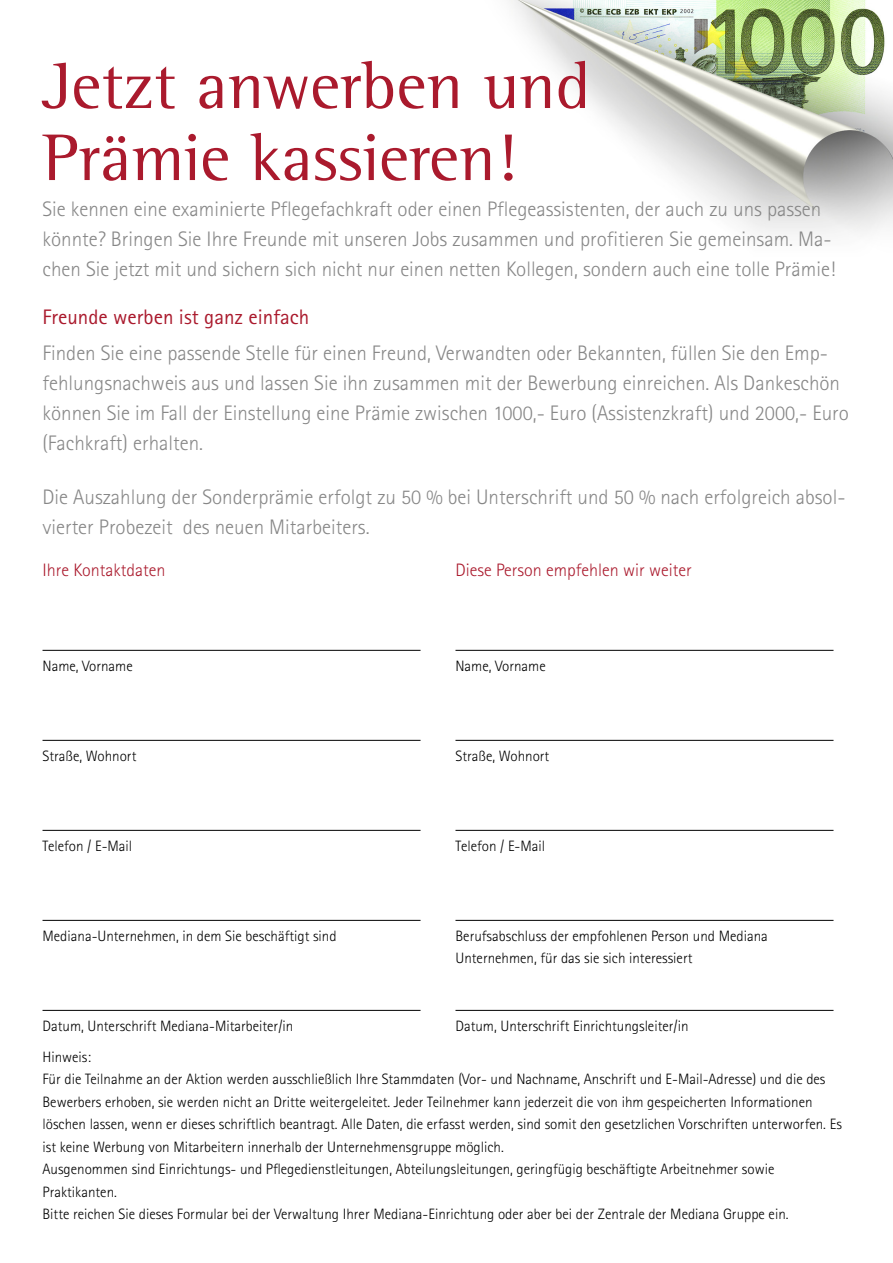
<style>
.page{position:relative;width:893px;height:1263px;background:#fff}
.page>*{position:absolute;margin:0;border:0;box-sizing:border-box;transform-origin:0 0}
.t1{font:67.5px/72px "Agfa Rotis Semi Serif";color:#aa1a2d}
.t2{font:300 21px/30px "Agfa Rotis Sans Serif";color:#878787}
.t3{font:21px "Agfa Rotis Sans Serif";color:#aa1a2d}
.t4{font:300 18px "Agfa Rotis Sans Serif";color:#aa1a2d}
.t5{font:300 15px/22.5px "Agfa Rotis Sans Serif";color:#000}
</style>
<div class="page">
<img style="left:509px;top:0;width:384px;height:234px">
<hr style="left:43px;top:650px;width:378px;height:1px;background:#000">
<hr style="left:43px;top:740px;width:378px;height:1px;background:#000">
<hr style="left:43px;top:830px;width:378px;height:1px;background:#000">
<hr style="left:43px;top:920px;width:378px;height:1px;background:#000">
<hr style="left:43px;top:1010px;width:378px;height:1px;background:#000">
<hr style="left:455px;top:650px;width:378px;height:1px;background:#000">
<hr style="left:455px;top:740px;width:378px;height:1px;background:#000">
<hr style="left:455px;top:830px;width:378px;height:1px;background:#000">
<hr style="left:455px;top:920px;width:378px;height:1px;background:#000">
<hr style="left:455px;top:1010px;width:378px;height:1px;background:#000">
<h1 class="t1" style="left:43px;top:49px;width:549px">Jetzt anwerben und<br>Prämie kassieren!</h1>
<p class="t2" style="left:43px;top:194px;width:794px">Sie kennen eine examinierte Pflegefachkraft oder einen Pflegeassistenten, der auch zu uns passen könnte? Bringen Sie Ihre Freunde mit unseren Jobs zusammen und profitieren Sie gemeinsam. Ma&shy;chen Sie jetzt mit und sichern sich nicht nur einen netten Kollegen, sondern auch eine tolle Prämie!</p>
<h2 class="t3" style="left:43px;top:305px;width:268px">Freunde werben ist ganz einfach</h2>
<p class="t2" style="left:43px;top:338px;width:808px">Finden Sie eine passende Stelle für einen Freund, Verwandten oder Bekannten, füllen Sie den Emp&shy;fehlungsnachweis aus und lassen Sie ihn zusammen mit der Bewerbung einreichen. Als Dankeschön können Sie im Fall der Einstellung eine Prämie zwischen 1000,- Euro (Assistenzkraft) und 2000,- Euro (Fachkraft) erhalten.</p>
<h2 class="t2" style="left:43px;top:482px;width:804px">Die Auszahlung der Sonderprämie erfolgt zu 50 % bei Unterschrift und 50 % nach erfolgreich absol&shy;vierter Probezeit des neuen Mitarbeiters.</h2>
<p class="t4" style="left:43px;top:560px;width:124px">Ihre Kontaktdaten</p>
<p class="t4" style="left:455px;top:560px;width:238px">Diese Person empfehlen wir weiter</p>
<p class="t5" style="left:43px;top:654px;width:92px">Name, Vorname</p>
<p class="t5" style="left:455px;top:654px;width:92px">Name, Vorname</p>
<p class="t5" style="left:43px;top:744px;width:95px">Straße, Wohnort</p>
<p class="t5" style="left:455px;top:744px;width:95px">Straße, Wohnort</p>
<p class="t5" style="left:43px;top:834px;width:91px">Telefon / E-Mail</p>
<p class="t5" style="left:455px;top:834px;width:91px">Telefon / E-Mail</p>
<p class="t5" style="left:43px;top:924px;width:296px">Mediana-Unternehmen, in dem Sie beschäftigt sind</p>
<p class="t5" style="left:455px;top:924px;width:314px">Berufsabschluss der empfohlenen Person und Mediana<br>Unternehmen, für das sie sich interessiert</p>
<p class="t5" style="left:455px;top:1014px;width:235px">Datum, Unterschrift Einrichtungsleiter/in</p>
<p class="t5" style="left:43px;top:1045px;width:801px">Hinweis:<br>Für die Teilnahme an der Aktion werden ausschließlich Ihre Stammdaten (Vor- und Nachname, Anschrift und E-Mail-Adresse) und die des Bewerbers erhoben, sie werden nicht an Dritte weitergeleitet. Jeder Teilnehmer kann jederzeit die von ihm gespeicherten Informationen löschen lassen, wenn er dieses schriftlich beantragt. Alle Daten, die erfasst werden, sind somit den gesetzlichen Vorschriften unterworfen. Es ist keine Werbung von Mitarbeitern innerhalb der Unternehmensgruppe möglich.<br>Ausgenommen sind Einrichtungs- und Pflegedienstleitungen, Abteilungsleitungen, geringfügig beschäftigte Arbeitnehmer sowie Praktikanten.<br>Bitte reichen Sie dieses Formular bei der Verwaltung Ihrer Mediana-Einrichtung oder aber bei der Zentrale der Mediana Gruppe ein.</p>
<p class="t5" style="left:43px;top:1014px;width:252px">Datum, Unterschrift Mediana-Mitarbeiter/in</p>
</div>
